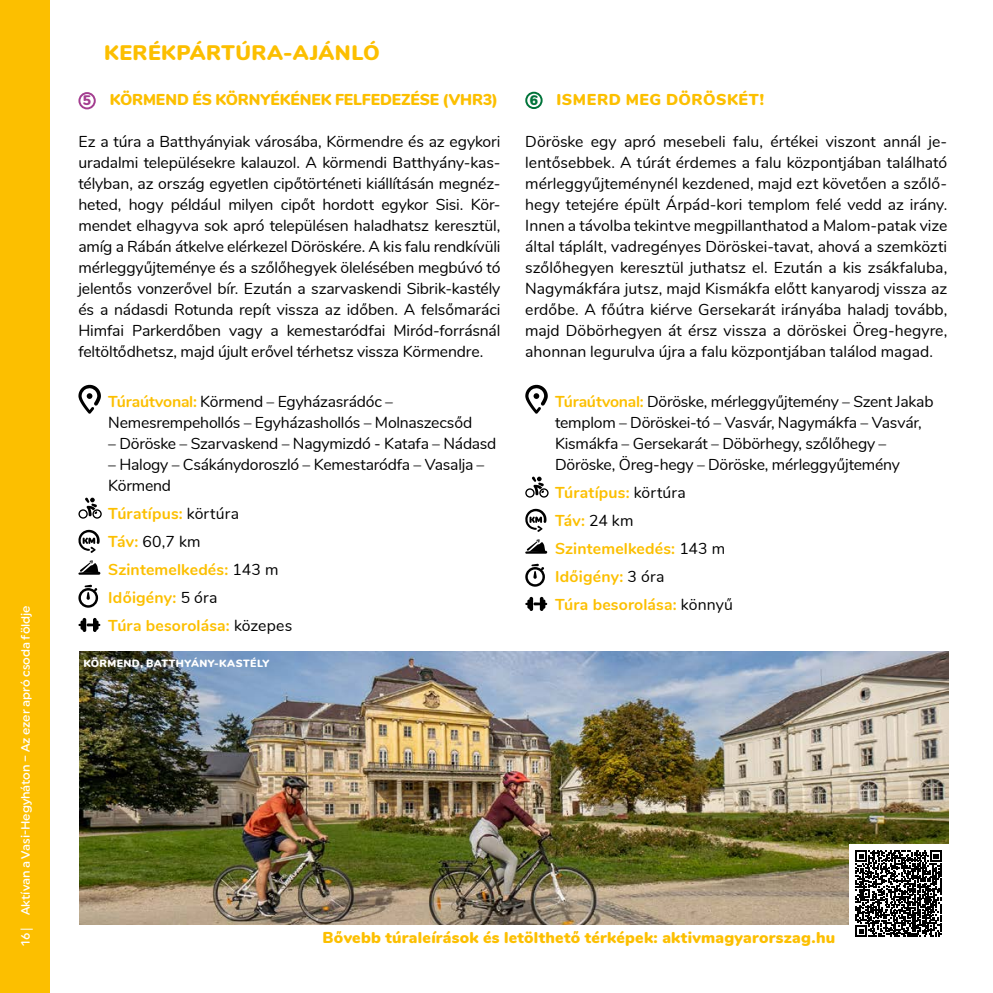
<style>
.page{position:relative;width:993px;height:993px;background:#fff}
.page>*{position:absolute;margin:0;border:0;box-sizing:border-box;transform-origin:0 0}
.t1{font:900 21px "Nunito";letter-spacing:.025em;color:#fcbf00}
.t2{font:15.75px/21px "Nunito";letter-spacing:-.015em;color:#000}
.t3{font:700 15.75px/28px "Nunito";letter-spacing:.01em;color:#fcbf00}
.t4{font:900 15.75px "Nunito";letter-spacing:.015em;color:#fcbf00}
.t5{font:900 15.75px "Nunito";letter-spacing:-.005em;color:#fcbf00}
.t6{font:900 15.75px "Nunito";letter-spacing:.035em;color:#fcbf00}
.t7{font:900 13.83px "Nunito";color:#a43e90}
.t8{font:900 13.83px "Nunito";color:#00743a}
.t9{font:500 12.25px "Uniform Rnd";letter-spacing:-.005em;color:#fff}
.t10{font:900 10.5px "Nunito";letter-spacing:.04em;color:#fff}
.s1{font-weight:700;color:#fcbf00}
.s2{font-weight:400;color:#000}
</style>
<div class="page">
<div style="left:0;top:0;width:50px;height:992px;background:#fcbf00"></div>
<svg style="left:20px;top:928px;width:13px;height:1px"></svg>
<img style="left:79px;top:651px;width:868px;height:273px">
<svg style="left:78px;top:384px;width:23px;height:30px"></svg>
<svg style="left:78px;top:497px;width:24px;height:21px"></svg>
<svg style="left:78px;top:529px;width:22px;height:24px"></svg>
<svg style="left:78px;top:560px;width:22px;height:14px"></svg>
<svg style="left:78px;top:584px;width:20px;height:23px"></svg>
<svg style="left:78px;top:617px;width:22px;height:14px"></svg>
<svg style="left:525px;top:384px;width:22px;height:30px"></svg>
<svg style="left:525px;top:476px;width:23px;height:21px"></svg>
<svg style="left:525px;top:508px;width:21px;height:24px"></svg>
<svg style="left:525px;top:539px;width:22px;height:14px"></svg>
<svg style="left:525px;top:563px;width:19px;height:23px"></svg>
<svg style="left:525px;top:596px;width:22px;height:14px"></svg>
<div style="left:525px;top:92px;width:17px;height:17px;border:2px solid #00743a;border-radius:50%"></div>
<div style="left:78px;top:92px;width:18px;height:17px;border:2px solid #a43e90;border-radius:50%"></div>
<div style="left:848px;top:843px;width:99px;height:100px;background:#fff"></div>
<svg style="left:855px;top:850px;width:86px;height:86px"></svg>
<p class="t9" style="left:18px;top:914px;width:311px;rotate:-90deg">Aktívan a Vasi-Hegyháton – Az ezer apró csoda földje</p>
<p class="t9" style="left:18px;top:945px;width:15px;rotate:-90deg">16</p>
<h1 class="t1" style="left:104px;top:37px;width:277px">KERÉKPÁRTÚRA-AJÁNLÓ</h1>
<p class="t5" style="left:110px;top:88px;width:390px">KÖRMEND ÉS KÖRNYÉKÉNEK FELFEDEZÉSE (VHR3)</p>
<p class="t2" style="left:78px;top:130px;width:423px;text-align:justify">Ez a túra a Batthyányiak városába, Körmendre és az egykori uradalmi településekre kalauzol. A körmendi Batthyány-kas&shy;télyban, az ország egyetlen cipőtörténeti kiállításán megnéz&shy;heted, hogy például milyen cipőt hordott egykor Sisi. Kör&shy;mendet elhagyva sok apró településen haladhatsz keresztül, amíg a Rábán átkelve elérkezel Döröskére. A kis falu rendkívüli mérleggyűjteménye és a szőlőhegyek ölelésében megbúvó tó jelentős vonzerővel bír. Ezután a szarvaskendi Sibrik-kastély és a nádasdi Rotunda repít vissza az időben. A felsőmaráci Himfai Parkerdőben vagy a kemestaródfai Miród-forrásnál feltöltődhetsz, majd újult erővel térhetsz vissza Körmendre.</p>
<p class="t2" style="left:108px;top:389px;width:365px"><span class="s1">Túraútvonal:</span> Körmend – Egyházasrádóc –<br>Nemesrempehollós – Egyházashollós – Molnaszecsőd</p>
<p class="t2" style="left:108px;top:431px;width:389px">– Döröske – Szarvaskend – Nagymizdó - Katafa – Nádasd</p>
<p class="t2" style="left:108px;top:452px;width:377px">– Halogy – Csákánydoroszló – Kemestaródfa – Vasalja –<br>Körmend</p>
<p class="t3" style="left:108px;top:498px;width:185px">Túratípus: <span class="s2">körtúra<br></span>Táv: <span class="s2">60,7 km<br></span>Szintemelkedés: <span class="s2">143 m<br></span>Időigény: <span class="s2">5 óra<br></span>Túra besorolása: <span class="s2">közepes</span></p>
<p class="t6" style="left:556px;top:88px;width:209px">ISMERD MEG DÖRÖSKÉT!</p>
<p class="t2" style="left:525px;top:130px;width:423px;text-align:justify">Döröske egy apró mesebeli falu, értékei viszont annál je&shy;lentősebbek. A túrát érdemes a falu központjában található mérleggyűjteménynél kezdened, majd ezt követően a szőlő&shy;hegy tetejére épült Árpád-kori templom felé vedd az irány.<br>Innen a távolba tekintve megpillanthatod a Malom-patak vize által táplált, vadregényes Döröskei-tavat, ahová a szemközti szőlőhegyen keresztül juthatsz el. Ezután a kis zsákfaluba, Nagymákfára jutsz, majd Kismákfa előtt kanyarodj vissza az erdőbe. A főútra kiérve Gersekarát irányába haladj tovább, majd Döbörhegyen át érsz vissza a döröskei Öreg-hegyre, ahonnan legurulva újra a falu központjában találod magad.</p>
<p class="t2" style="left:555px;top:389px;width:380px"><span class="s1">Túraútvonal:</span> Döröske, mérleggyűjtemény – Szent Jakab templom – Döröskei-tó – Vasvár, Nagymákfa – Vasvár, Kismákfa – Gersekarát – Döbörhegy, szőlőhegy – Döröske, Öreg-hegy – Döröske, mérleggyűjtemény</p>
<p class="t3" style="left:555px;top:477px;width:179px">Túratípus: <span class="s2">körtúra<br></span>Táv: <span class="s2">24 km<br></span>Szintemelkedés: <span class="s2">143 m<br></span>Időigény: <span class="s2">3 óra<br></span>Túra besorolása: <span class="s2">könnyű</span></p>
<p class="t7" style="left:83px;top:90px;width:10px">5</p>
<p class="t8" style="left:529px;top:90px;width:10px">6</p>
<p class="t10" style="left:83px;top:655px;width:187px">KÖRMEND, BATTHYÁNY-KASTÉLY</p>
<p class="t4" style="left:322px;top:925px;width:514px">Bővebb túraleírások és letölthető térképek: aktivmagyarorszag.hu</p>
</div>
